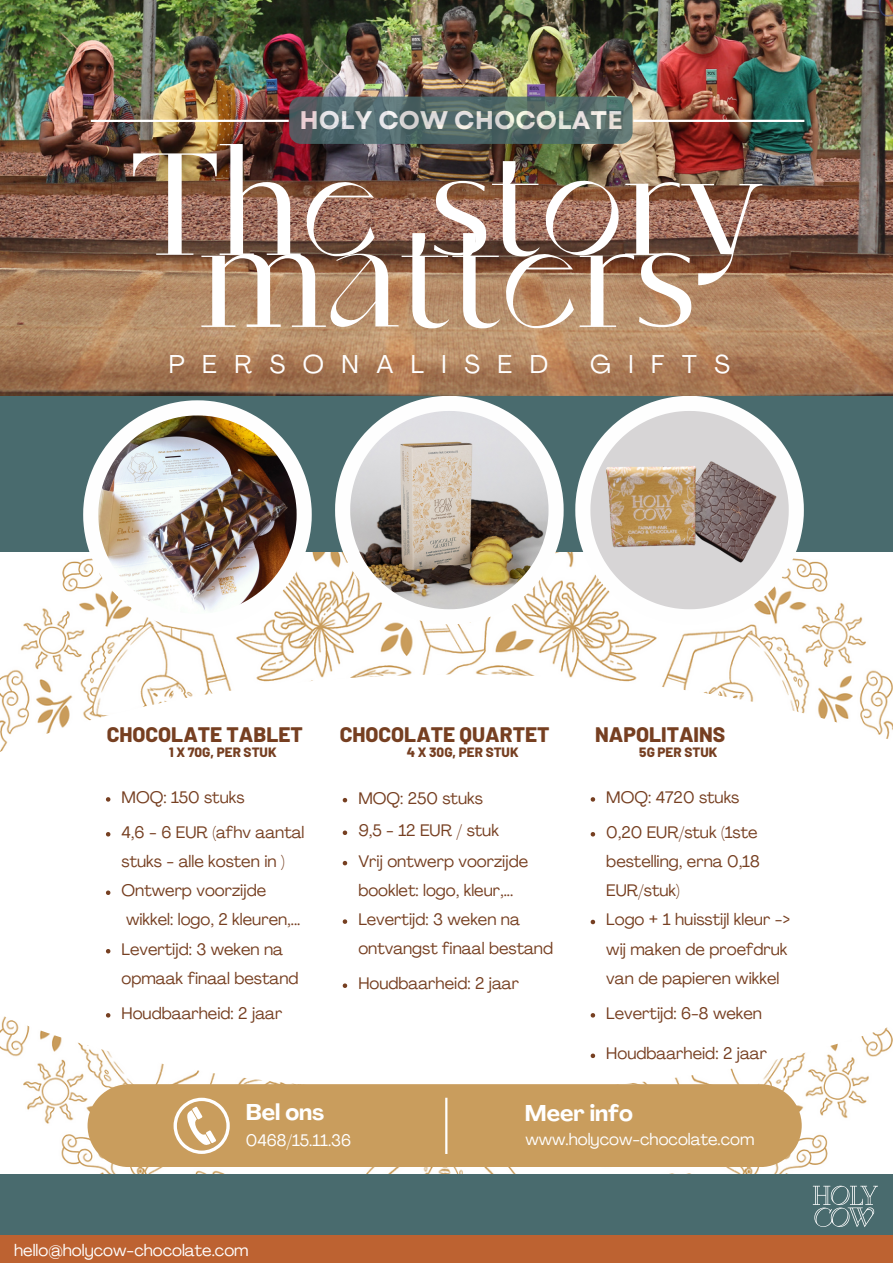
<style>
.page{position:relative;width:893px;height:1264px;background:#fff}
.page>*{position:absolute;margin:0;border:0;box-sizing:border-box;transform-origin:0 0}
.t1{font:145.35px "Saint Monica";color:#fff}
.t2{font:25.5px "Agrandir";letter-spacing:.69em;color:#fff}
.t3{font:700 25.5px "Garet";color:#fff}
.t4{font:700 22.5px "Agrandir";color:#fff}
.t5{font:800 21px "Barlow";color:#763f21}
.t6{font:16.5px/29.2px "Agrandir";color:#763f21}
.t7{font:16.5px "Agrandir";color:#fff}
.t8{font:800 13.5px "Barlow";color:#763f21}
</style>
<div class="page">
<div style="left:0;top:0;width:892px;height:1262px;background:#496b6e"></div>
<img style="left:0;top:0;width:892px;height:396px">
<img style="left:0;top:552px;width:892px;height:621px">
<div style="left:0;top:674px;width:892px;height:417px;background:#fff"></div>
<svg style="left:335px;top:396px;width:228px;height:228px;fill:#fefdfd"></svg>
<img style="left:350px;top:411px;width:198px;height:198px">
<svg style="left:83px;top:400px;width:229px;height:229px;fill:#fefefd"></svg>
<img style="left:98px;top:415px;width:198px;height:198px">
<svg style="left:575px;top:396px;width:228px;height:228px;fill:#fefefe"></svg>
<img style="left:590px;top:411px;width:198px;height:198px">
<div style="left:87px;top:1084px;width:714px;height:82px;background:#c99d5d"></div>
<div style="left:0;top:1234px;width:892px;height:28px;background:#bd6231"></div>
<svg style="left:289px;top:97px;width:343px;height:47px"></svg>
<hr style="left:91px;top:120px;width:198px;height:2px;background:#fff">
<hr style="left:445px;top:1097px;width:2px;height:56px;background:#fff">
<hr style="left:633px;top:120px;width:171px;height:2px;background:#fff">
<svg style="left:173px;top:1097px;width:57px;height:56px;background:#d8b98c"></svg>
<svg style="left:106px;top:797px;width:4px;height:4px"></svg>
<svg style="left:106px;top:832px;width:4px;height:4px"></svg>
<svg style="left:106px;top:890px;width:4px;height:5px"></svg>
<svg style="left:106px;top:949px;width:4px;height:4px"></svg>
<svg style="left:106px;top:1013px;width:4px;height:4px"></svg>
<img style="left:802px;top:1167px;width:86px;height:68px">
<svg style="left:590px;top:797px;width:5px;height:4px"></svg>
<svg style="left:590px;top:832px;width:5px;height:4px"></svg>
<svg style="left:590px;top:919px;width:5px;height:5px"></svg>
<svg style="left:590px;top:1013px;width:5px;height:4px"></svg>
<svg style="left:590px;top:1053px;width:5px;height:5px"></svg>
<svg style="left:342px;top:798px;width:5px;height:4px"></svg>
<svg style="left:342px;top:830px;width:5px;height:5px"></svg>
<svg style="left:342px;top:860px;width:5px;height:5px"></svg>
<svg style="left:342px;top:919px;width:5px;height:4px"></svg>
<svg style="left:342px;top:983px;width:5px;height:4px"></svg>
<h2 class="t3" style="left:299px;top:101px;width:325px">HOLY COW CHOCOLATE</h2>
<p class="t1" style="left:132px;top:131px;width:632px">The story</p>
<p class="t1" style="left:199px;top:203px;width:498px">matters</p>
<p class="t2" style="left:169px;top:353px;width:381px">PERSONALISED</p>
<p class="t2" style="left:590px;top:353px;width:141px">GIFTS</p>
<p class="t5" style="left:107px;top:721px;width:198px">CHOCOLATE TABLET</p>
<p class="t5" style="left:339px;top:721px;width:211px">CHOCOLATE QUARTET</p>
<p class="t5" style="left:595px;top:721px;width:132px">NAPOLITAINS</p>
<p class="t8" style="left:169px;top:743px;width:109px">1 X 70G, PER STUK</p>
<p class="t8" style="left:406px;top:743px;width:113px">4 X 30G, PER STUK</p>
<p class="t8" style="left:639px;top:743px;width:80px">5G PER STUK</p>
<p class="t6" style="left:122px;top:784px;width:124px">MOQ: 150 stuks</p>
<p class="t6" style="left:122px;top:818px;width:184px">4,6 - 6 EUR (afhv aantal stuks - alle kosten in )</p>
<p class="t6" style="left:122px;top:877px;width:180px">Ontwerp voorzijde wikkel: logo, 2 kleuren,...</p>
<p class="t6" style="left:122px;top:935px;width:178px">Levertijd: 3 weken na opmaak finaal bestand</p>
<p class="t6" style="left:122px;top:999px;width:162px">Houdbaarheid: 2 jaar</p>
<p class="t6" style="left:358px;top:784px;width:126px">MOQ: 250 stuks</p>
<p class="t6" style="left:358px;top:817px;width:142px">9,5 - 12 EUR / stuk</p>
<p class="t6" style="left:358px;top:847px;width:171px">Vrij ontwerp voorzijde booklet: logo, kleur,...</p>
<p class="t6" style="left:358px;top:906px;width:196px">Levertijd: 3 weken na ontvangst finaal bestand</p>
<p class="t6" style="left:358px;top:970px;width:162px">Houdbaarheid: 2 jaar</p>
<p class="t6" style="left:606px;top:784px;width:135px">MOQ: 4720 stuks</p>
<p class="t6" style="left:606px;top:818px;width:155px">0,20 EUR/stuk (1ste bestelling, erna 0,18<br>EUR/stuk)</p>
<p class="t6" style="left:606px;top:906px;width:185px">Logo + 1 huisstijl kleur -&gt; wij maken de proefdruk van de papieren wikkel</p>
<p class="t6" style="left:606px;top:999px;width:157px">Levertijd: 6-8 weken</p>
<p class="t6" style="left:606px;top:1040px;width:162px">Houdbaarheid: 2 jaar</p>
<p class="t4" style="left:246px;top:1103px;width:80px">Bel ons</p>
<p class="t4" style="left:525px;top:1104px;width:109px">Meer info</p>
<p class="t7" style="left:246px;top:1133px;width:107px">0468/15.11.36</p>
<p class="t7" style="left:525px;top:1132px;width:231px">www.holycow-chocolate.com</p>
<p class="t7" style="left:14px;top:1243px;width:236px">hello@holycow-chocolate.com</p>
</div>
